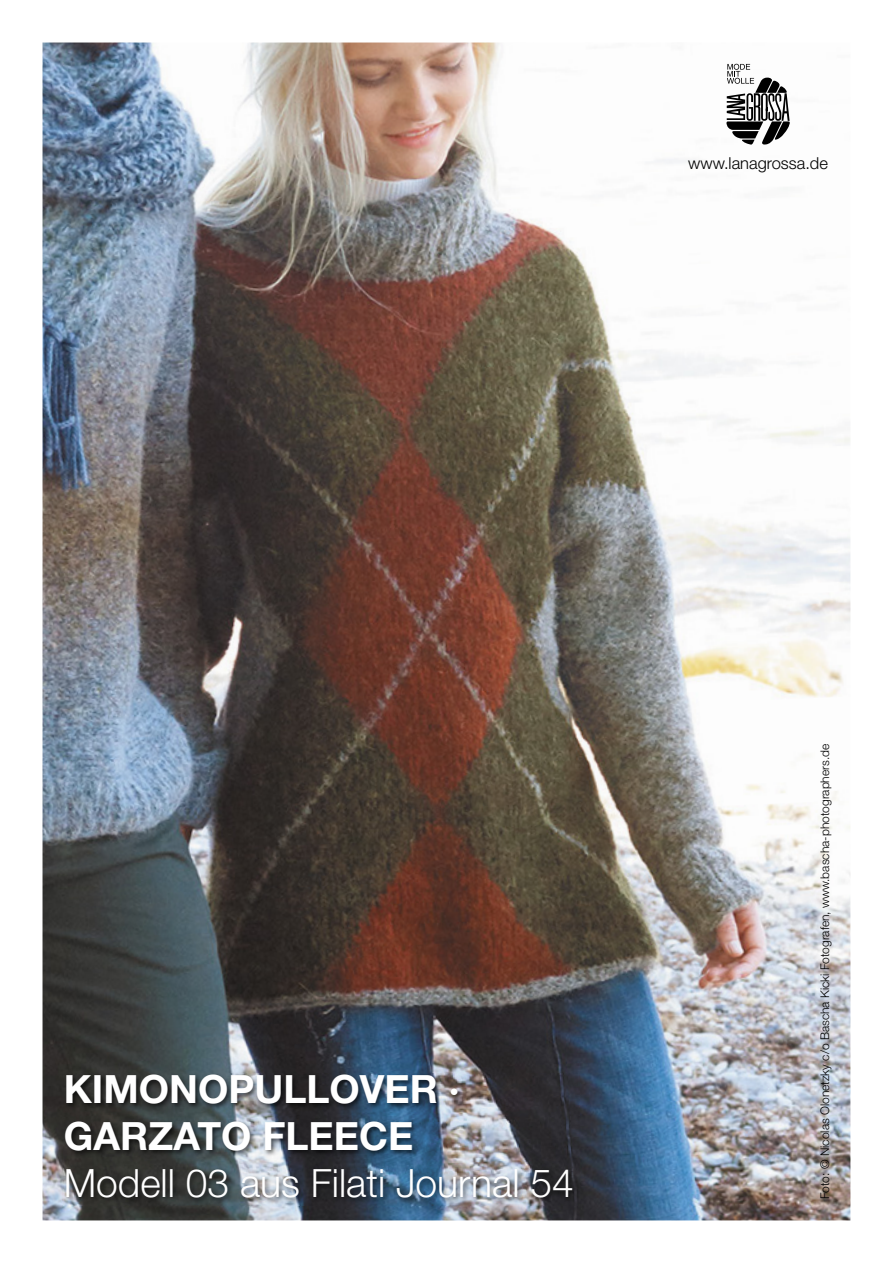
<style>
.page{position:relative;width:893px;height:1263px;background:#fff}
.page>*{position:absolute;margin:0;border:0;box-sizing:border-box;transform-origin:0 0}
.t1{font:700 39px/46.8px "Helvetica Neue LT";color:#fff}
.t2{font:300 39px "Helvetica Neue LT";color:#fff}
.t3{font:300 16.5px "Helvetica Neue LT";color:#000}
.t4{font:300 12px "Helvetica Neue LT";color:#000}
</style>
<div class="page">
<img style="left:43px;top:43px;width:807px;height:1177px">
<svg style="left:726px;top:64px;width:65px;height:81px"></svg>
<img style="left:64px;top:1073px;width:515px;height:132px">
<h2 class="t3" style="left:688px;top:153px;width:141px">www.lanagrossa.de</h2>
<h1 class="t1" style="left:64px;top:1065px;width:397px">KIMONOPULLOVER ·<br>GARZATO FLEECE</h1>
<h1 class="t2" style="left:64px;top:1159px;width:511px">Modell 03 aus Filati Journal 54</h1>
<p class="t4" style="left:818px;top:1199px;width:457px;rotate:-90deg">Foto: © Nicolas Olonetzky c/o Bascha Kicki Fotografen, www.bascha-photographers.de</p>
</div>
